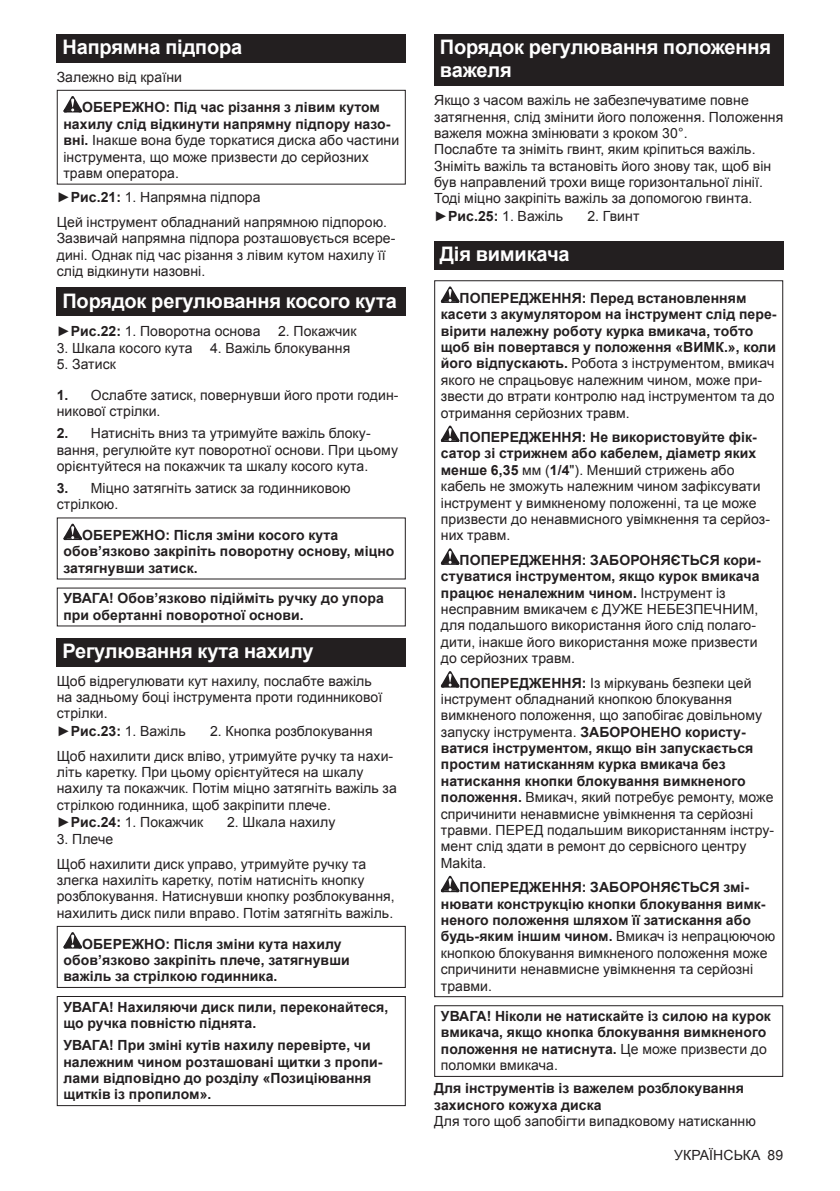
<style>
.page{position:relative;width:840px;height:1191px;background:#fff}
.page>*{position:absolute;margin:0;border:0;box-sizing:border-box;transform-origin:0 0}
.t1{font:700 20px/23.4px "Arial";letter-spacing:-.01em;color:#fff}
.t2{font:14px/16.4px "Arial";letter-spacing:.005em;color:#231f20}
.t3{font:700 14px/16.4px "Arial";letter-spacing:.005em;color:#231f20}
.s1{font-weight:700}
.s2{font-weight:400}
</style>
<div class="page">
<div style="left:57px;top:34px;width:348px;height:29px;background:#231f20"></div>
<svg style="left:63px;top:96px;width:19px;height:16px"></svg>
<div style="left:57px;top:90px;width:348px;height:95px;border:1px solid #231f20"></div>
<div style="left:57px;top:287px;width:348px;height:29px;background:#231f20"></div>
<svg style="left:63px;top:523px;width:19px;height:17px"></svg>
<div style="left:57px;top:638px;width:348px;height:28px;background:#231f20"></div>
<svg style="left:63px;top:932px;width:19px;height:16px"></svg>
<div style="left:57px;top:926px;width:348px;height:62px;border:1px solid #231f20"></div>
<div style="left:57px;top:996px;width:348px;height:110px;border:1px solid #231f20"></div>
<div style="left:434px;top:34px;width:348px;height:52px;background:#231f20"></div>
<div style="left:434px;top:241px;width:348px;height:28px;background:#231f20"></div>
<svg style="left:440px;top:286px;width:19px;height:17px"></svg>
<svg style="left:440px;top:425px;width:19px;height:17px"></svg>
<svg style="left:440px;top:548px;width:19px;height:17px"></svg>
<svg style="left:440px;top:671px;width:19px;height:16px"></svg>
<svg style="left:440px;top:875px;width:19px;height:17px"></svg>
<div style="left:434px;top:1005px;width:348px;height:72px;border:1px solid #231f20"></div>
<h1 class="t1" style="left:62px;top:36px;width:181px">Напрямна підпора</h1>
<p class="t2" style="left:57px;top:69px;width:127px">Залежно від країни</p>
<p class="t2" style="left:63px;top:99px;width:337px;text-indent:19px"><span class="s1">ОБЕРЕЖНО: Під час різання з лівим кутом нахилу слід відкинути напрямну підпору назо&shy;вні.</span> Інакше вона буде торкатися диска або частини інструмента, що може призвести до серйозних травм оператора.</p>
<p class="t2" style="left:57px;top:185px;width:332px;line-height:24.8px">►<span class="s1">Рис.21:</span> 1. Напрямна підпора<br>Цей інструмент обладнаний напрямною підпорою.</p>
<p class="t2" style="left:57px;top:230px;width:340px">Зазвичай напрямна підпора розташовується всере&shy;дині. Однак під час різання з лівим кутом нахилу її слід відкинути назовні.</p>
<h1 class="t1" style="left:62px;top:289px;width:336px">Порядок регулювання косого кута</h1>
<p class="t2" style="left:57px;top:323px;width:205px">►<span class="s1">Рис.22:</span> 1. Поворотна основа</p>
<p class="t2" style="left:278px;top:323px;width:80px">2. Покажчик</p>
<p class="t2" style="left:57px;top:340px;width:295px">3. Шкала косого кута 4. Важіль блокування</p>
<p class="t2" style="left:57px;top:356px;width:61px">5. Затиск</p>
<p class="t2" style="left:57px;top:387px;width:343px"><span class="s1">1.</span> Ослабте затиск, повернувши його проти годин&shy;никової стрілки.</p>
<p class="t2" style="left:57px;top:425px;width:342px"><span class="s1">2.</span> Натисніть вниз та утримуйте важіль блоку&shy;вання, регулюйте кут поворотної основи. При цьому орієнтуйтеся на покажчик та шкалу косого кута.</p>
<p class="t2" style="left:57px;top:480px;width:295px"><span class="s1">3.</span> Міцно затягніть затиск за годинниковою стрілкою.</p>
<p class="t3" style="left:63px;top:527px;width:332px;text-indent:19px">ОБЕРЕЖНО: Після зміни косого кута обов’язково закріпіть поворотну основу, міцно затягнувши затиск.</p>
<p class="t3" style="left:63px;top:590px;width:322px">УВАГА! Обов’язково підійміть ручку до упора при обертанні поворотної основи.</p>
<h1 class="t1" style="left:62px;top:639px;width:252px">Регулювання кута нахилу</h1>
<p class="t2" style="left:57px;top:672px;width:327px">Щоб відрегулювати кут нахилу, послабте важіль на задньому боці інструмента проти годинникової стрілки.<br>►<span class="s1">Рис.23:</span> 1. Важіль</p>
<p class="t2" style="left:57px;top:718px;width:338px;line-height:24.8px;text-indent:153px">2. Кнопка розблокування<br>Щоб нахилити диск вліво, утримуйте ручку та нахи-</p>
<p class="t2" style="left:57px;top:764px;width:341px">літь каретку. При цьому орієнтуйтеся на шкалу нахилу та покажчик. Потім міцно затягніть важіль за стрілкою годинника, щоб закріпити плече. ►<span class="s1">Рис.24:</span> 1. Покажчик</p>
<p class="t2" style="left:227px;top:814px;width:110px">2. Шкала нахилу</p>
<p class="t2" style="left:57px;top:826px;width:311px;line-height:24.8px">3. Плече<br>Щоб нахилити диск управо, утримуйте ручку та</p>
<p class="t2" style="left:57px;top:872px;width:339px">злегка нахиліть каретку, потім натисніть кнопку розблокування. Натиснувши кнопку розблокування, нахилить диск пили вправо. Потім затягніть важіль.</p>
<p class="t3" style="left:63px;top:935px;width:287px;text-indent:19px">ОБЕРЕЖНО: Після зміни кута нахилу обов’язково закріпіть плече, затягнувши важіль за стрілкою годинника.</p>
<p class="t3" style="left:63px;top:999px;width:326px">УВАГА! Нахиляючи диск пили, переконайтеся, що ручка повністю піднята.</p>
<p class="t3" style="left:63px;top:1037px;width:320px">УВАГА! При зміні кутів нахилу перевірте, чи належним чином розташовані щитки з пропи&shy;лами відповідно до розділу «Позиціювання щитків із пропилом».</p>
<h1 class="t1" style="left:439px;top:36px;width:332px">Порядок регулювання положення важеля</h1>
<p class="t2" style="left:434px;top:92px;width:350px">Якщо з часом важіль не забезпечуватиме повне затягнення, слід змінити його положення. Положення важеля можна змінювати з кроком 30°.<br>Послабте та зніміть гвинт, яким кріпиться важіль.<br>Зніміть важіль та встановіть його знову так, щоб він був направлений трохи вище горизонтальної лінії.<br>Тоді міцно закріпіть важіль за допомогою гвинта. ►<span class="s1">Рис.25:</span> 1. Важіль</p>
<p class="t2" style="left:587px;top:208px;width:53px">2. Гвинт</p>
<h1 class="t1" style="left:439px;top:243px;width:131px">Дія вимикача</h1>
<p class="t3" style="left:440px;top:290px;width:337px;text-indent:19px">ПОПЕРЕДЖЕННЯ: Перед встановленням касети з акумулятором на інструмент слід пере&shy;вірити належну роботу курка вмикача, тобто щоб він повертався у положення «ВИМК.», коли його відпускають. <span class="s2">Робота з інструментом, вмикач якого не спрацьовує належним чином, може при&shy;звести до втрати контролю над інструментом та до отримання серйозних травм.</span></p>
<p class="t2" style="left:440px;top:429px;width:330px;text-indent:19px"><span class="s1">ПОПЕРЕДЖЕННЯ: Не використовуйте фік&shy;сатор зі стрижнем або кабелем, діаметр яких менше 6,35</span> мм (<span class="s1">1/4</span>"). Менший стрижень або кабель не зможуть належним чином зафіксувати інструмент у вимкненому положенні, та це може призвести до ненавмисного увімкнення та серйоз&shy;них травм.</p>
<p class="t2" style="left:440px;top:552px;width:321px;text-indent:19px"><span class="s1">ПОПЕРЕДЖЕННЯ: ЗАБОРОНЯЄТЬСЯ кори&shy;стуватися інструментом, якщо курок вмикача працює неналежним чином.</span> Інструмент із несправним вмикачем є ДУЖЕ НЕБЕЗПЕЧНИМ, для подальшого використання його слід полаго&shy;дити, інакше його використання може призвести до серйозних травм.</p>
<p class="t2" style="left:440px;top:674px;width:335px;text-indent:19px"><span class="s1">ПОПЕРЕДЖЕННЯ:</span> Із міркувань безпеки цей інструмент обладнаний кнопкою блокування вимкненого положення, що запобігає довільному запуску інструмента. <span class="s1">ЗАБОРОНЕНО користу&shy;ватися інструментом, якщо він запускається простим натисканням курка вмикача без натискання кнопки блокування вимкненого положення.</span> Вмикач, який потребує ремонту, може спричинити ненавмисне увімкнення та серйозні травми. ПЕРЕД подальшим використанням інстру&shy;мент слід здати в ремонт до сервісного центру Makita.</p>
<p class="t3" style="left:440px;top:879px;width:336px;text-indent:19px">ПОПЕРЕДЖЕННЯ: ЗАБОРОНЯЄТЬСЯ змі&shy;нювати конструкцію кнопки блокування вимк&shy;неного положення шляхом її затискання або будь-яким іншим чином. <span class="s2">Вмикач із непрацюючою кнопкою блокування вимкненого положення може спричинити ненавмисне увімкнення та серйозні травми.</span></p>
<p class="t3" style="left:440px;top:1008px;width:331px">УВАГА! Ніколи не натискайте із силою на курок вмикача, якщо кнопка блокування вимкненого положення не натиснута. <span class="s2">Це може призвести до поломки вмикача.</span></p>
<p class="t3" style="left:434px;top:1080px;width:311px">Для інструментів із важелем розблокування захисного кожуха диска</p>
<p class="t2" style="left:434px;top:1113px;width:323px">Для того щоб запобігти випадковому натисканню</p>
<p class="t2" style="left:673px;top:1147px;width:110px">УКРАЇНСЬКА 89</p>
</div>
